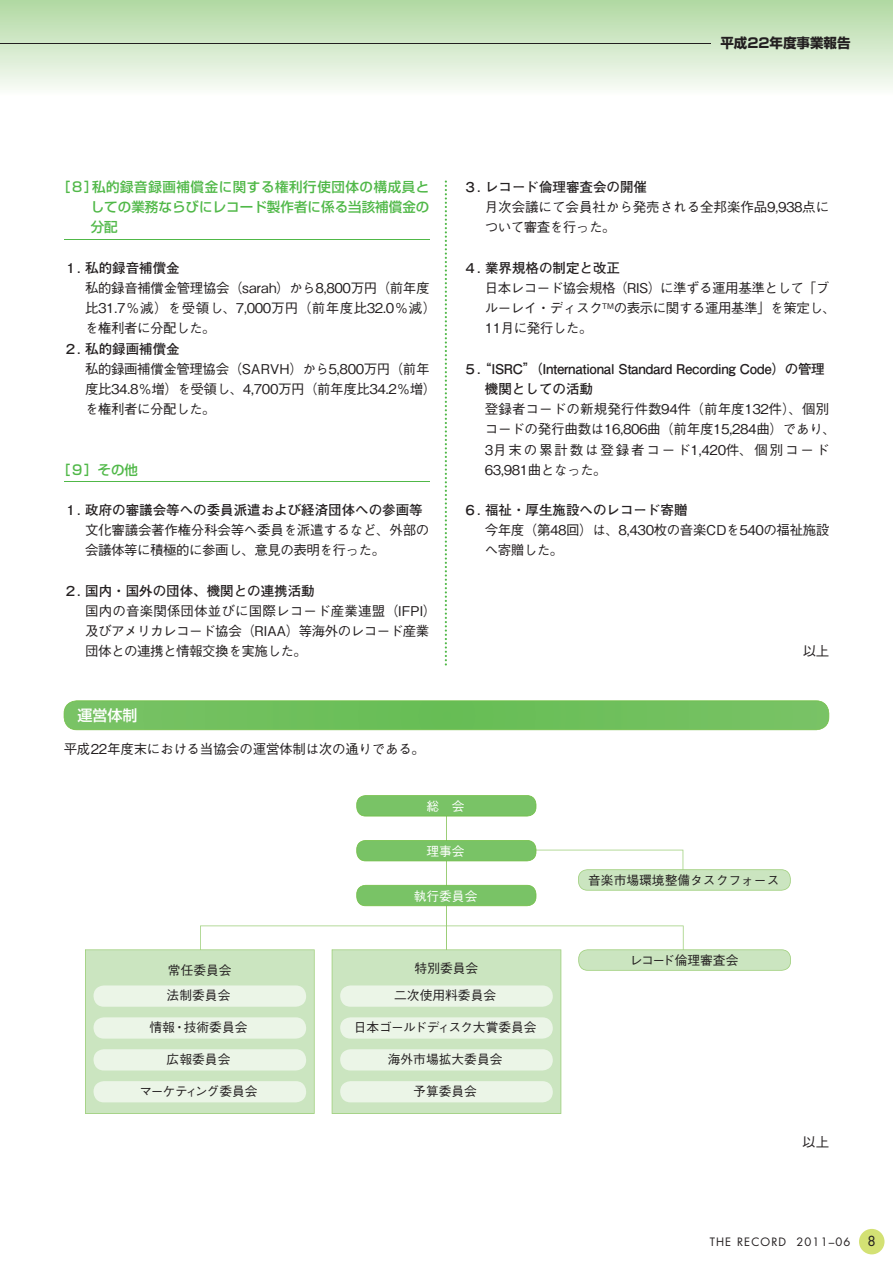
<style>
.page{position:relative;width:893px;height:1263px;background:#fff}
.page>*{position:absolute;margin:0;border:0;box-sizing:border-box;transform-origin:0 0}
.t1{font:15px "Shin Go Pro Medium 90 pv RKSJ H";color:#fff}
.t2{font:13.5px/20.2px "Gothic BBB Pro Medium 90 pv RKSJ H";letter-spacing:-.035em;color:#231f20}
.t3{font:13.5px "Futo Go B101 Pro Bold 90 pv RKSJ H";color:#231f20}
.t4{font:13.5px/20.2px "Gothic BBB Pro Medium 90 pv RKSJ H";letter-spacing:-.015em;color:#231f20}
.t5{font:13.5px/20.2px "Shin Go Pro Medium 90 pv RKSJ H";letter-spacing:.005em;color:#50b848;text-align:justify}
.t6{font:13.5px/20.2px "Futo Go B101 Pro Bold 90 pv RKSJ H";letter-spacing:-.025em;color:#231f20}
.t7{font:13.5px/20.2px "Gothic BBB Pro Medium 90 pv RKSJ H";letter-spacing:-.005em;color:#231f20}
.t8{font:13.5px "Shin Go Pro Bold 90 pv RKSJ H";color:#231f20}
.t9{font:13.5px "Futura";color:#231f20}
.t10{font:12.75px "Gothic BBB Pro Medium 90 pv RKSJ H";color:#231f20}
.t11{font:12.75px "Gothic BBB Pro Medium 90 pv RKSJ H";color:#fff}
.t12{font:12.75px "Gothic BBB Pro Medium 90 pv RKSJ H";letter-spacing:-.065em;color:#231f20}
.t13{font:11.25px "Futura";letter-spacing:.1em;color:#231f20}
</style>
<div class="page">
<hr style="left:446px;top:812px;width:1px;height:147px;background:#9cce78">
<div style="left:0;top:0;width:893px;height:95px;background:linear-gradient(to bottom,#b0d8a1,#fbfcf9)"></div>
<div style="left:859px;top:1229px;width:25px;height:25px;background:#d3e174;border-radius:50%"></div>
<hr style="left:0;top:43px;width:710px;height:1px;background:#231f20">
<svg style="left:445px;top:181px;width:2px;height:485px"></svg>
<hr style="left:64px;top:239px;width:365px;height:1px;background:#50b848">
<hr style="left:64px;top:481px;width:365px;height:1px;background:#50b848">
<svg style="left:64px;top:700px;width:765px;height:30px;background:#72c05f"></svg>
<svg style="left:356px;top:795px;width:180px;height:21px;background:#7bc467"></svg>
<svg style="left:85px;top:926px;width:706px;height:188px"></svg>
<svg style="left:356px;top:840px;width:435px;height:66px"></svg>
<div style="left:94px;top:985px;width:212px;height:22px;background:#ebf5e7;border-radius:11px"></div>
<div style="left:94px;top:1017px;width:212px;height:22px;background:#ebf5e7;border-radius:11px"></div>
<div style="left:94px;top:1049px;width:212px;height:22px;background:#ebf5e7;border-radius:11px"></div>
<div style="left:94px;top:1081px;width:212px;height:21px;background:#ebf5e7;border-radius:11px"></div>
<div style="left:340px;top:985px;width:213px;height:22px;background:#ebf5e7;border-radius:10px"></div>
<div style="left:340px;top:1017px;width:213px;height:22px;background:#ebf5e7;border-radius:10px"></div>
<div style="left:340px;top:1049px;width:213px;height:22px;background:#ebf5e7;border-radius:10px"></div>
<div style="left:340px;top:1081px;width:213px;height:21px;background:#ebf5e7;border-radius:10px"></div>
<p class="t8" style="left:720px;top:38px;width:132px">平成22年度事業報告</p>
<p class="t5" style="left:91px;top:179px;width:340px;text-indent:-34px">［８］私的録音録画補償金に関する権利行使団体の構成員としての業務ならびにレコード製作者に係る当該補償金の分配</p>
<p class="t3" style="left:64px;top:263px;width:117px">１. 私的録音補償金</p>
<p class="t2" style="left:85px;top:280px;width:353px">私的録音補償金管理協会（sarah）から8,800万円（前年度比31.7％減）を受領し、7,000万円（前年度比32.0％減）を権利者に分配した。</p>
<p class="t3" style="left:64px;top:343px;width:117px">２. 私的録画補償金</p>
<p class="t2" style="left:85px;top:360px;width:353px">私的録画補償金管理協会（SARVH）から5,800万円（前年度比34.8％増）を受領し、4,700万円（前年度比34.2％増）を権利者に分配した。</p>
<p class="t5" style="left:57px;top:461px;width:82px">［９］その他</p>
<p class="t3" style="left:64px;top:505px;width:360px">１. 政府の審議会等への委員派遣および経済団体への参画等</p>
<p class="t2" style="left:85px;top:522px;width:346px">文化審議会著作権分科会等へ委員を派遣するなど、外部の会議体等に積極的に参画し、意見の表明を行った。</p>
<p class="t3" style="left:64px;top:586px;width:252px">２. 国内・国外の団体、機関との連携活動</p>
<p class="t2" style="left:85px;top:603px;width:353px">国内の音楽関係団体並びに国際レコード産業連盟（IFPI）及びアメリカレコード協会（RIAA）等海外のレコード産業団体との連携と情報交換を実施した。</p>
<p class="t1" style="left:78px;top:710px;width:61px">運営体制</p>
<p class="t2" style="left:64px;top:740px;width:363px">平成22年度末における当協会の運営体制は次の通りである。</p>
<p class="t3" style="left:463px;top:182px;width:185px">３. レコード倫理審査会の開催</p>
<p class="t7" style="left:485px;top:199px;width:346px">月次会議にて会員社から発売される全邦楽作品9,938点について審査を行った。</p>
<p class="t3" style="left:463px;top:263px;width:158px">４. 業界規格の制定と改正</p>
<p class="t2" style="left:485px;top:280px;width:353px">日本レコード協会規格（RIS）に準ずる運用基準として「ブルーレイ・ディスク<sup>TM</sup>の表示に関する運用基準」を策定し、<br>11月に発行した。</p>
<p class="t6" style="left:472px;top:360px;width:354px;text-indent:-8px">５. “ISRC”（International Standard Recording Code）の管理　機関としての活動</p>
<p class="t4" style="left:485px;top:401px;width:353px">登録者コードの新規発行件数94件（前年度132件）、個別コードの発行曲数は16,806曲（前年度15,284曲）であり、<br>3月末の累計数は登録者コード1,420件、個別コード<br>63,981曲となった。</p>
<p class="t3" style="left:463px;top:505px;width:225px">６. 福祉・厚生施設へのレコード寄贈</p>
<p class="t2" style="left:485px;top:522px;width:346px">今年度（第48回）は、8,430枚の音楽CDを540の福祉施設へ寄贈した。</p>
<p class="t2" style="left:803px;top:643px;width:28px">以上</p>
<p class="t11" style="left:426px;top:801px;width:40px">総　会</p>
<p class="t11" style="left:426px;top:846px;width:40px">理事会</p>
<p class="t11" style="left:414px;top:891px;width:65px">執行委員会</p>
<p class="t10" style="left:168px;top:965px;width:65px">常任委員会</p>
<p class="t10" style="left:415px;top:964px;width:65px">特別委員会</p>
<p class="t10" style="left:167px;top:991px;width:65px">法制委員会</p>
<p class="t10" style="left:150px;top:1023px;width:99px">情報・技術委員会</p>
<p class="t10" style="left:167px;top:1055px;width:65px">広報委員会</p>
<p class="t12" style="left:139px;top:1086px;width:120px">マーケティング委員会</p>
<p class="t10" style="left:394px;top:991px;width:103px">二次使用料委員会</p>
<p class="t10" style="left:354px;top:1023px;width:184px">日本ゴールドディスク大賞委員会</p>
<p class="t10" style="left:388px;top:1055px;width:116px">海外市場拡大委員会</p>
<p class="t10" style="left:413px;top:1086px;width:65px">予算委員会</p>
<p class="t10" style="left:588px;top:875px;width:193px">音楽市場環境整備タスクフォース</p>
<p class="t10" style="left:630px;top:955px;width:110px">レコード倫理審査会</p>
<p class="t2" style="left:802px;top:1134px;width:28px">以上</p>
<p class="t13" style="left:710px;top:1237px;width:142px">THE RECORD 2011–06</p>
<p class="t9" style="left:867px;top:1235px;width:10px">8</p>
</div>
